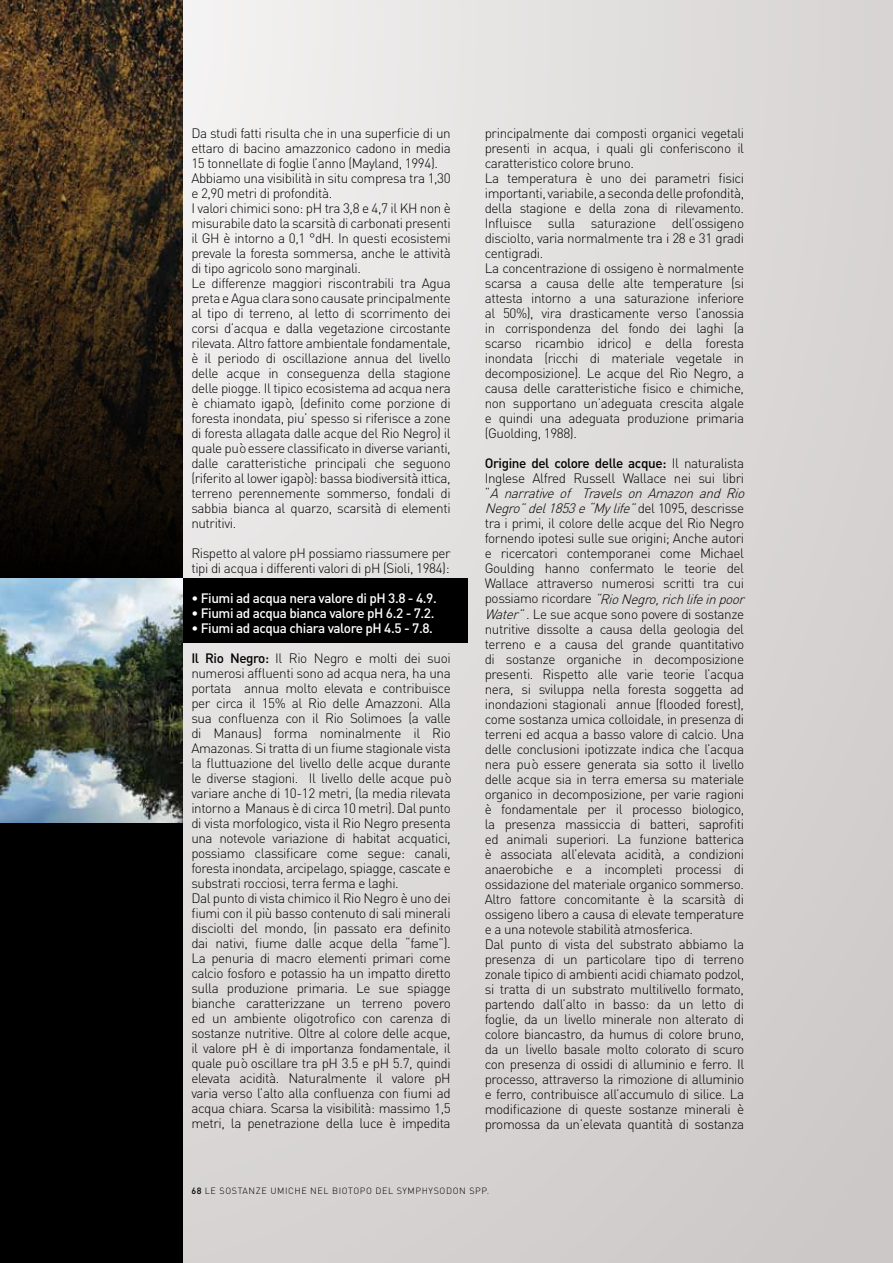
<style>
.page{position:relative;width:893px;height:1263px;background:#fff}
.page>*{position:absolute;margin:0;border:0;box-sizing:border-box;transform-origin:0 0}
.t1{font:300 13.5px/15px "DIN";letter-spacing:-.03em;color:#000}
.t2{font:500 13.5px "DIN";letter-spacing:-.03em;color:#fff}
.t3{font:300 9px "DIN";letter-spacing:.065em;color:#000}
.s1{font-weight:500}
.s2{font-style:italic}
</style>
<div class="page">
<div style="left:0;top:0;width:893px;height:1263px;background:linear-gradient(to bottom,#e8e6e5,#d2cfce)"></div>
<div style="left:0;top:0;width:183px;height:1263px;background:#000"></div>
<img style="left:0;top:0;width:183px;height:550px">
<div style="left:0;top:578px;width:468px;height:65px;background:#000"></div>
<img style="left:0;top:578px;width:183px;height:245px">
<p class="t1" style="left:191px;top:126px;width:261px">Da studi fatti risulta che in una superficie di un ettaro di bacino amazzonico cadono in media 15 tonnellate di foglie l’anno (Mayland, 1994).<br>Abbiamo una visibilità in situ compresa tra 1,30 e 2,90 metri di profondità.<br>I valori chimici sono: pH tra 3,8 e 4,7 il KH non è misurabile dato la scarsità di carbonati presenti il GH è intorno a 0,1 °dH. In questi ecosistemi prevale la foresta sommersa, anche le attività di tipo agricolo sono marginali.<br>Le differenze maggiori riscontrabili tra Agua preta e Agua clara sono causate principalmente al tipo di terreno, al letto di scorrimento dei corsi d’acqua e dalla vegetazione circostante rilevata. Altro fattore ambientale fondamentale, è il periodo di oscillazione annua del livello delle acque in conseguenza della stagione delle piogge. Il tipico ecosistema ad acqua nera è chiamato igapò, (definito come porzione di foresta inondata, piu’ spesso si riferisce a zone di foresta allagata dalle acque del Rio Negro) il quale può essere classificato in diverse varianti, dalle caratteristiche principali che seguono (riferito al lower igapò): bassa biodiversità ittica, terreno perennemente sommerso, fondali di sabbia bianca al quarzo, scarsità di elementi nutritivi.</p>
<p class="t1" style="left:191px;top:546px;width:261px">Rispetto al valore pH possiamo riassumere per tipi di acqua i differenti valori di pH (Sioli, 1984):</p>
<p class="t2" style="left:191px;top:590px;width:247px">• Fiumi ad acqua nera valore di pH 3.8 - 4.9.</p>
<p class="t2" style="left:191px;top:605px;width:245px">• Fiumi ad acqua bianca valore pH 6.2 - 7.2.</p>
<p class="t2" style="left:191px;top:620px;width:243px">• Fiumi ad acqua chiara valore pH 4.5 - 7.8.</p>
<p class="t1" style="left:191px;top:651px;width:261px"><span class="s1">Il Rio Negro:</span> Il Rio Negro e molti dei suoi numerosi affluenti sono ad acqua nera, ha una portata annua molto elevata e contribuisce per circa il 15% al Rio delle Amazzoni. Alla sua confluenza con il Rio Solimoes (a valle di Manaus) forma nominalmente il Rio Amazonas. Si tratta di un fiume stagionale vista la fluttuazione del livello delle acque durante le diverse stagioni. Il livello delle acque può variare anche di 10-12 metri, (la media rilevata intorno a Manaus è di circa 10 metri). Dal punto di vista morfologico, vista il Rio Negro presenta una notevole variazione di habitat acquatici, possiamo classificare come segue: canali, foresta inondata, arcipelago, spiagge, cascate e substrati rocciosi, terra ferma e laghi.<br>Dal punto di vista chimico il Rio Negro è uno dei fiumi con il più basso contenuto di sali minerali disciolti del mondo, (in passato era definito dai nativi, fiume dalle acque della “fame”).<br>La penuria di macro elementi primari come calcio fosforo e potassio ha un impatto diretto sulla produzione primaria. Le sue spiagge bianche caratterizzane un terreno povero ed un ambiente oligotrofico con carenza di sostanze nutritive. Oltre al colore delle acque, il valore pH è di importanza fondamentale, il quale può oscillare tra pH 3.5 e pH 5.7, quindi elevata acidità. Naturalmente il valore pH varia verso l’alto alla confluenza con fiumi ad acqua chiara. Scarsa la visibilità: massimo 1,5 metri, la penetrazione della luce è impedita</p>
<p class="t1" style="left:485px;top:126px;width:261px">principalmente dai composti organici vegetali presenti in acqua, i quali gli conferiscono il caratteristico colore bruno.<br>La temperatura è uno dei parametri fisici importanti, variabile, a seconda delle profondità, della stagione e della zona di rilevamento.<br>Influisce sulla saturazione dell’ossigeno disciolto, varia normalmente tra i 28 e 31 gradi centigradi.<br>La concentrazione di ossigeno è normalmente scarsa a causa delle alte temperature (si attesta intorno a una saturazione inferiore al 50%), vira drasticamente verso l’anossia in corrispondenza del fondo dei laghi (a scarso ricambio idrico) e della foresta inondata (ricchi di materiale vegetale in decomposizione). Le acque del Rio Negro, a causa delle caratteristiche fisico e chimiche, non supportano un’adeguata crescita algale e quindi una adeguata produzione primaria (Guolding, 1988).</p>
<p class="t1" style="left:485px;top:456px;width:265px"><span class="s1">Origine del colore delle acque:</span> Il naturalista Inglese Alfred Russell Wallace nei sui libri “ <span class="s2">A narrative of Travels on Amazon and Rio Negro”del1853e“Mylife”</span>d e l 1 0 9 5 , d es c ri ss e tra i primi, il colore delle acque del Rio Negro fornendo ipotesi sulle sue origini; Anche autori e ricercatori contemporanei come Michael Goulding hanno confermato le teorie del Wallace attraverso numerosi scritti tra cui p o s s i a m o r i c o rd a re <span class="s2">“RioNegro,richlifeinpoor Water”</span>. Le sue acque sono povere di sostanze nutritive dissolte a causa della geologia del terreno e a causa del grande quantitativo di sostanze organiche in decomposizione presenti. Rispetto alle varie teorie l’acqua nera, si sviluppa nella foresta soggetta ad inondazioni stagionali annue (flooded forest), come sostanza umica colloidale, in presenza di terreni ed acqua a basso valore di calcio. Una delle conclusioni ipotizzate indica che l’acqua nera può essere generata sia sotto il livello delle acque sia in terra emersa su materiale organico in decomposizione, per varie ragioni è fondamentale per il processo biologico, la presenza massiccia di batteri, saprofiti ed animali superiori. La funzione batterica è associata all’elevata acidità, a condizioni anaerobiche e a incompleti processi di ossidazione del materiale organico sommerso.<br>Altro fattore concomitante è la scarsità di ossigeno libero a causa di elevate temperature e a una notevole stabilità atmosferica.<br>Dal punto di vista del substrato abbiamo la presenza di un particolare tipo di terreno zonale tipico di ambienti acidi chiamato podzol, si tratta di un substrato multilivello formato, partendo dall’alto in basso: da un letto di foglie, da un livello minerale non alterato di colore biancastro, da humus di colore bruno, da un livello basale molto colorato di scuro con presenza di ossidi di alluminio e ferro. Il processo, attraverso la rimozione di alluminio e ferro, contribuisce all’accumulo di silice. La modificazione di queste sostanze minerali è promossa da un’elevata quantità di sostanza</p>
<p class="t3" style="left:191px;top:1185px;width:224px"><span class="s1">68</span> LE SOSTANZE UMICHE NEL BIOTOPO DEL Symph</p>
<p class="t3" style="left:429px;top:1185px;width:13px">ysodon</p>
<p class="t3" style="left:469px;top:1185px;width:7px">spp</p>
<p class="t3" style="left:487px;top:1185px;width:4px">.</p>
</div>
